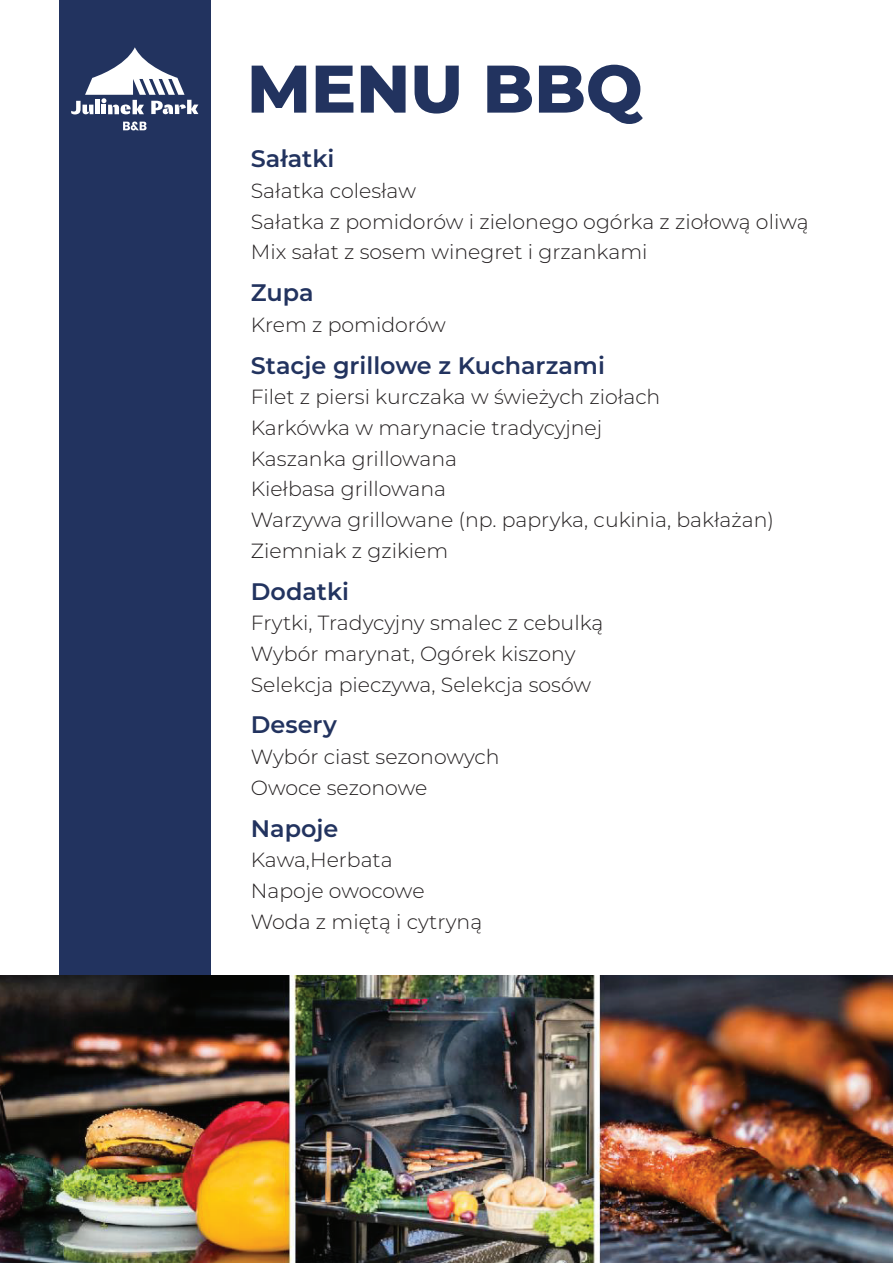
<style>
.page{position:relative;width:893px;height:1263px;background:#fff}
.page>*{position:absolute;margin:0;border:0;box-sizing:border-box;transform-origin:0 0}
.t1{font:800 67.2px "Montserrat";color:#22335f}
.t2{font:600 23.85px "Montserrat";color:#22335f}
.t3{font:300 20.55px/30.8px "Montserrat";color:#231f20}
</style>
<div class="page">
<div style="left:59px;top:0;width:152px;height:981px;background:#22335f"></div>
<svg style="left:123px;top:122px;width:24px;height:8px"></svg>
<svg style="left:71px;top:47px;width:127px;height:67px"></svg>
<img style="left:0;top:975px;width:893px;height:288px">
<h1 class="t1" style="left:247px;top:40px;width:397px">MENU BBQ</h1>
<p class="t2" style="left:251px;top:142px;width:85px">Sałatki</p>
<p class="t3" style="left:251px;top:175px;width:559px">Sałatka colesław<br>Sałatka z pomidorów i zielonego ogórka z ziołową oliwą<br>Mix sałat z sosem winegret i grzankami</p>
<p class="t2" style="left:251px;top:276px;width:64px">Zupa</p>
<p class="t3" style="left:251px;top:308px;width:196px">Krem z pomidorów</p>
<p class="t2" style="left:251px;top:348px;width:356px">Stacje grillowe z Kucharzami</p>
<p class="t3" style="left:251px;top:381px;width:525px">Filet z piersi kurczaka w świeżych ziołach<br>Karkówka w marynacie tradycyjnej<br>Kaszanka grillowana<br>Kiełbasa grillowana<br>Warzywa grillowane (np. papryka, cukinia, bakłażan)<br>Ziemniak z gzikiem</p>
<p class="t2" style="left:251px;top:574px;width:100px">Dodatki</p>
<p class="t3" style="left:251px;top:607px;width:354px">Frytki, Tradycyjny smalec z cebulką<br>Wybór marynat, Ogórek kiszony<br>Selekcja pieczywa, Selekcja sosów</p>
<p class="t2" style="left:251px;top:708px;width:87px">Desery</p>
<p class="t3" style="left:251px;top:741px;width:250px">Wybór ciast sezonowych<br>Owoce sezonowe</p>
<p class="t2" style="left:251px;top:811px;width:89px">Napoje</p>
<p class="t3" style="left:251px;top:844px;width:233px">Kawa,Herbata<br>Napoje owocowe<br>Woda z miętą i cytryną</p>
</div>
